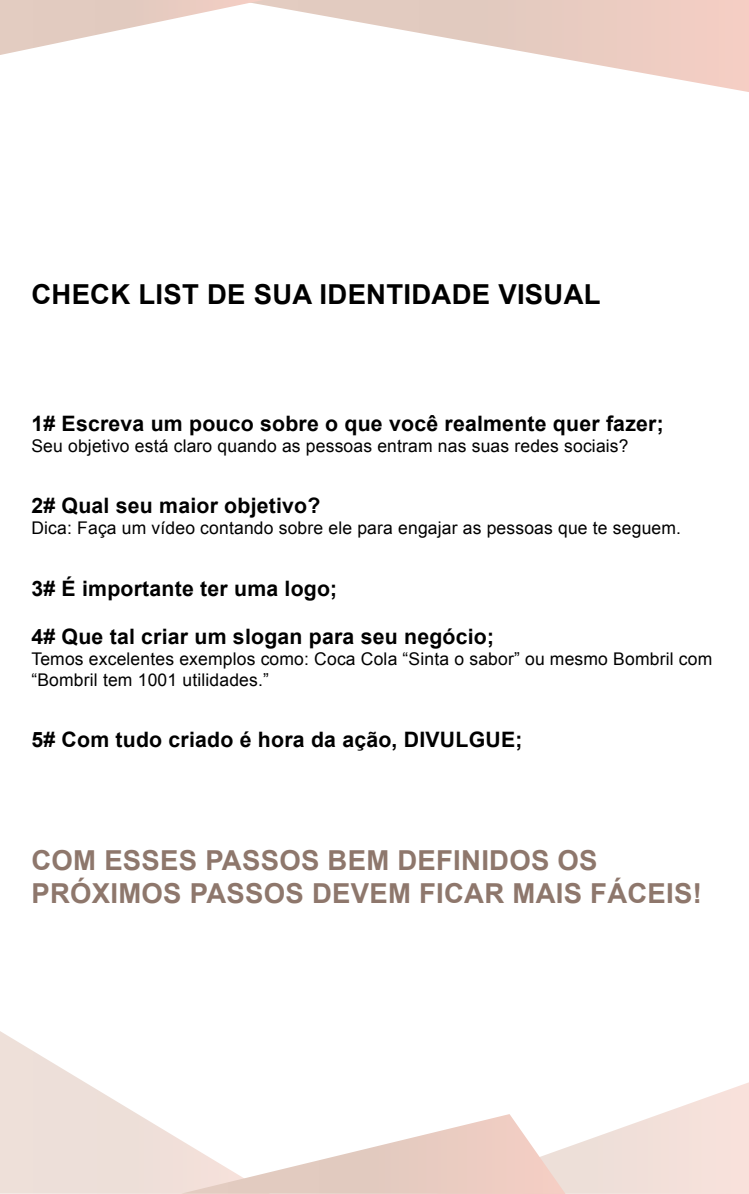
<style>
.page{position:relative;width:749px;height:1194px;background:#fff}
.page>*{position:absolute;margin:0;border:0;box-sizing:border-box;transform-origin:0 0}
.t1{font:700 27.5px/33px "Arial";letter-spacing:.01em;color:#8e776c}
.t2{font:700 27.5px "Arial";letter-spacing:.01em;color:#000}
.t3{font:700 21.25px "Arial";letter-spacing:.01em;color:#000}
.t4{font:17.5px/21px "Arial";letter-spacing:.01em;color:#000}
</style>
<div class="page">
<svg style="left:263px;top:0;width:486px;height:92px"></svg>
<svg style="left:0;top:0;width:263px;height:55px"></svg>
<svg style="left:0;top:1031px;width:181px;height:163px"></svg>
<svg style="left:181px;top:1082px;width:568px;height:112px"></svg>
<h1 class="t2" style="left:31px;top:277px;width:571px">CHECK LIST DE SUA IDENTIDADE VISUAL</h1>
<p class="t3" style="left:31px;top:409px;width:634px">1# Escreva um pouco sobre o que você realmente quer fazer;</p>
<p class="t4" style="left:31px;top:435px;width:599px">Seu objetivo está claro quando as pessoas entram nas suas redes sociais?</p>
<p class="t3" style="left:31px;top:492px;width:290px">2# Qual seu maior objetivo?</p>
<p class="t4" style="left:31px;top:518px;width:651px">Dica: Faça um vídeo contando sobre ele para engajar as pessoas que te seguem.</p>
<p class="t3" style="left:31px;top:574px;width:307px">3# É importante ter uma logo;</p>
<p class="t3" style="left:31px;top:622px;width:464px">4# Que tal criar um slogan para seu negócio;</p>
<p class="t4" style="left:31px;top:648px;width:682px">Temos excelentes exemplos como: Coca Cola “Sinta o sabor” ou mesmo Bombril com “Bombril tem 1001 utilidades.”</p>
<p class="t3" style="left:31px;top:726px;width:492px">5# Com tudo criado é hora da ação, DIVULGUE;</p>
<h1 class="t1" style="left:31px;top:844px;width:672px">COM ESSES PASSOS BEM DEFINIDOS OS<br>PRÓXIMOS PASSOS DEVEM FICAR MAIS FÁCEIS!</h1>
</div>
